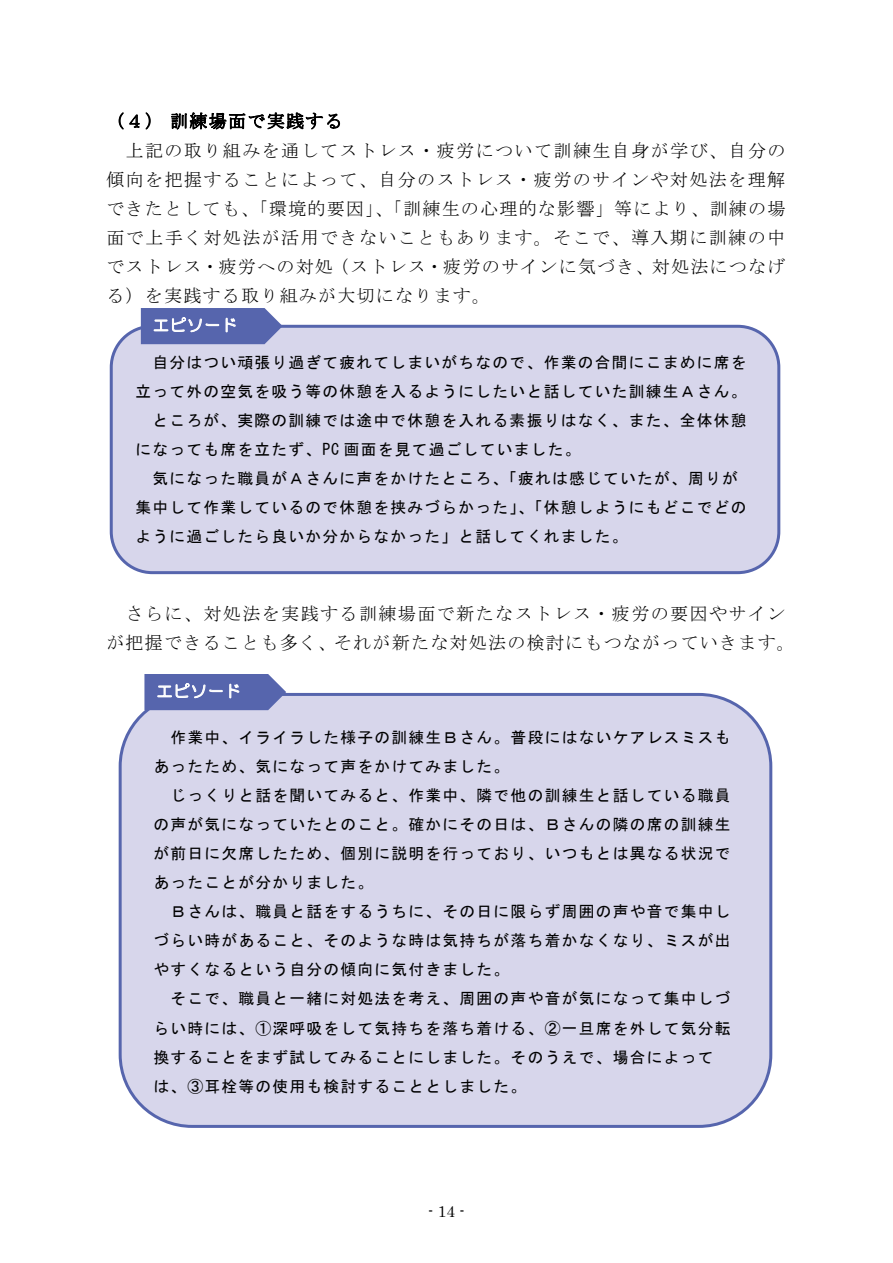
<style>
.page{position:relative;width:893px;height:1263px;background:#fff}
.page>*{position:absolute;margin:0;border:0;box-sizing:border-box;transform-origin:0 0}
.t1{font:18px/29.1px "MS Mincho";letter-spacing:.08em;color:#000;text-align:center}
.t2{font:15.75px/29.1px "MS Gothic";letter-spacing:.08em;color:#000}
.t3{font:15.75px "HG Maru Gothic MPRO";letter-spacing:.085em;color:#fff}
.t4{font:15.75px "Century";color:#000}
</style>
<div class="page">
<div style="left:111px;top:326px;width:668px;height:247px;background:#d7d6eb"></div>
<div style="left:110px;top:325px;width:670px;height:249px;border:3px solid #5665ad;border-radius:41px"></div>
<div style="left:141px;top:308px;width:142px;height:36px;background:#5665ad"></div>
<div style="left:120px;top:694px;width:651px;height:430px;background:#d7d6eb"></div>
<div style="left:119px;top:693px;width:653px;height:435px;border:3px solid #5665ad;border-radius:72px"></div>
<svg style="left:144px;top:674px;width:142px;height:36px"></svg>
<p class="t1" style="left:106px;top:106px;width:238px">（４）訓練場面で実践する</p>
<p class="t1" style="left:126px;top:135px;width:661px">上記の取り組みを通してストレス・疲労について訓練生自身が学び、自分の</p>
<p class="t1" style="left:106px;top:165px;width:680px">傾向を把握することによって、自分のストレス・疲労のサインや対処法を理解</p>
<p class="t1" style="left:106px;top:194px;width:680px">できたとしても、「環境的要因」、「訓練生の心理的な影響」等により、訓練の場</p>
<p class="t1" style="left:106px;top:223px;width:680px">面で上手く対処法が活用できないこともあります。そこで、導入期に訓練の中</p>
<p class="t1" style="left:106px;top:252px;width:680px">でストレス・疲労への対処（ストレス・疲労のサインに気づき、対処法につなげ</p>
<p class="t1" style="left:106px;top:281px;width:385px">る）を実践する取り組みが大切になります。</p>
<p class="t3" style="left:153px;top:317px;width:85px">エピソード</p>
<p class="t2" style="left:153px;top:347px;width:595px">自分はつい頑張り過ぎて疲れてしまいがちなので、作業の合間にこまめに席を</p>
<p class="t2" style="left:136px;top:377px;width:612px">立って外の空気を吸う等の休憩を入るようにしたいと話していた訓練生Ａさん。</p>
<p class="t2" style="left:153px;top:406px;width:595px">ところが、実際の訓練では途中で休憩を入れる素振りはなく、また、全体休憩</p>
<p class="t2" style="left:136px;top:435px;width:447px">になっても席を立たず、PC 画面を見て過ごしていました。</p>
<p class="t2" style="left:153px;top:464px;width:587px">気になった職員がＡさんに声をかけたところ、「疲れは感じていたが、周りが</p>
<p class="t2" style="left:136px;top:493px;width:613px">集中して作業しているので休憩を挟みづらかった」、「休憩しようにもどこでどの</p>
<p class="t2" style="left:136px;top:522px;width:493px">ように過ごしたら良いか分からなかった」と話してくれました。</p>
<p class="t1" style="left:106px;top:599px;width:690px">さらに、対処法を実践する訓練場面で新たなストレス・疲労の要因やサイン<br>が把握できることも多く、それが新たな対処法の検討にもつながっていきます。</p>
<p class="t3" style="left:157px;top:683px;width:85px">エピソード</p>
<p class="t2" style="left:154px;top:722px;width:578px;text-indent:17px">作業中、イライラした様子の訓練生Ｂさん。普段にはないケアレスミスもあったため、気になって声をかけてみました。</p>
<p class="t2" style="left:154px;top:780px;width:578px;text-align:justify;text-indent:17px">じっくりと話を聞いてみると、作業中、隣で他の訓練生と話している職員の声が気になっていたとのこと。確かにその日は、Ｂさんの隣の席の訓練生が前日に欠席したため、個別に説明を行っており、いつもとは異なる状況であったことが分かりました。</p>
<p class="t2" style="left:154px;top:897px;width:578px;text-align:justify;text-indent:17px">Ｂさんは、職員と話をするうちに、その日に限らず周囲の声や音で集中しづらい時があること、そのような時は気持ちが落ち着かなくなり、ミスが出やすくなるという自分の傾向に気付きました。</p>
<p class="t2" style="left:154px;top:984px;width:578px;text-indent:17px">そこで、職員と一緒に対処法を考え、周囲の声や音が気になって集中しづらい時には、①深呼吸をして気持ちを落ち着ける、②一旦席を外して気分転換することをまず試してみることにしました。そのうえで、場合によっては、③耳栓等の使用も検討することとしました。</p>
<p class="t4" style="left:428px;top:1198px;width:38px">- 14 -</p>
</div>
